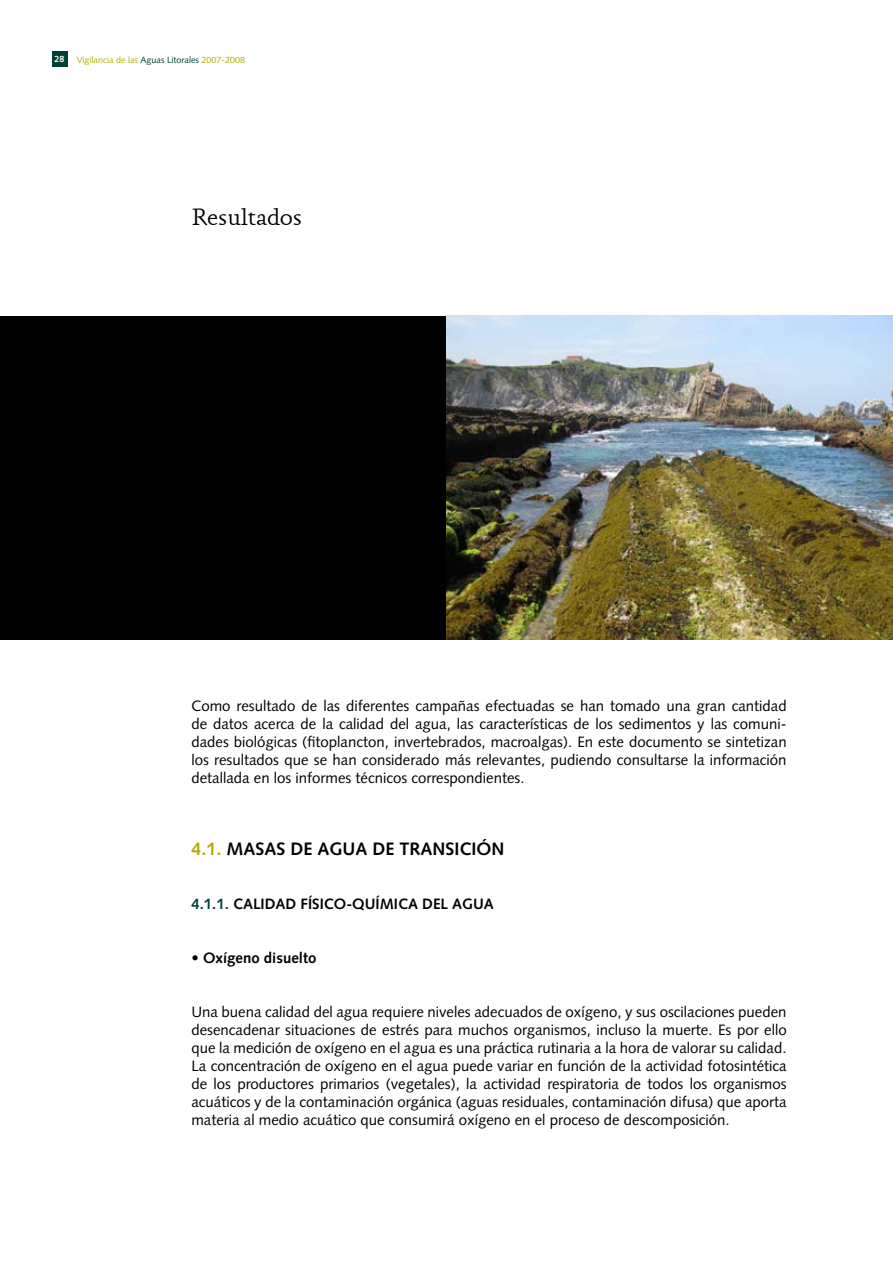
<style>
.page{position:relative;width:893px;height:1263px;background:#fff}
.page>*{position:absolute;margin:0;border:0;box-sizing:border-box;transform-origin:0 0}
.t1{font:300 24px "Absara";letter-spacing:-.01em;color:#000}
.t2{font:700 18px "Syntax";color:#000}
.t3{font:15px/18px "Syntax";color:#000;text-align:justify}
.t4{font:700 15px "Syntax";color:#000}
.t5{font:9px "Syntax";color:#b5aa00}
.t6{font:700 9px "Syntax";color:#fff}
.s1{color:#003f35}
.s2{color:#b5aa00}
.s3{font-weight:400}
</style>
<div class="page">
<div style="left:52px;top:51px;width:15px;height:16px;background:#003f35"></div>
<div style="left:0;top:316px;width:446px;height:324px;background:#000"></div>
<img style="left:446px;top:316px;width:447px;height:324px">
<p class="t6" style="left:55px;top:54px;width:12px">28</p>
<p class="t5" style="left:77px;top:54px;width:170px">Vigilancia de las <span class="s1">Aguas Litorales</span> 2007-2008</p>
<h1 class="t1" style="left:191px;top:205px;width:112px">Resultados</h1>
<p class="t3" style="left:191px;top:697px;width:597px">Como resultado de las diferentes campañas efectuadas se han tomado una gran cantidad de datos acerca de la calidad del agua, las características de los sedimentos y las comuni&shy;dades biológicas (fitoplancton, invertebrados, macroalgas). En este documento se sintetizan los resultados que se han considerado más relevantes, pudiendo consultarse la información detallada en los informes técnicos correspondientes.</p>
<p class="t2" style="left:191px;top:839px;width:64px"><span class="s2">4.1.</span> MASAS</p>
<p class="t2" style="left:290px;top:839px;width:41px">DE AGUA</p>
<p class="t2" style="left:372px;top:839px;width:39px">DE TRANSICIÓN</p>
<p class="t4" style="left:191px;top:895px;width:304px"><span class="s1">4.1.1.</span> CALIDAD FÍSICO-QUÍMICA DEL AGUA</p>
<p class="t4" style="left:191px;top:949px;width:127px"><span class="s3">•</span> OXÍGENO DISUELTO</p>
<p class="t3" style="left:191px;top:1003px;width:597px">Una buena calidad del agua requiere niveles adecuados de oxígeno, y sus oscilaciones pueden desencadenar situaciones de estrés para muchos organismos, incluso la muerte. Es por ello que la medición de oxígeno en el agua es una práctica rutinaria a la hora de valorar su calidad.<br>La concentración de oxígeno en el agua puede variar en función de la actividad fotosintética de los productores primarios (vegetales), la actividad respiratoria de todos los organismos acuáticos y de la contaminación orgánica (aguas residuales, contaminación difusa) que aporta materia al medio acuático que consumirá oxígeno en el proceso de descomposición.</p>
</div>
